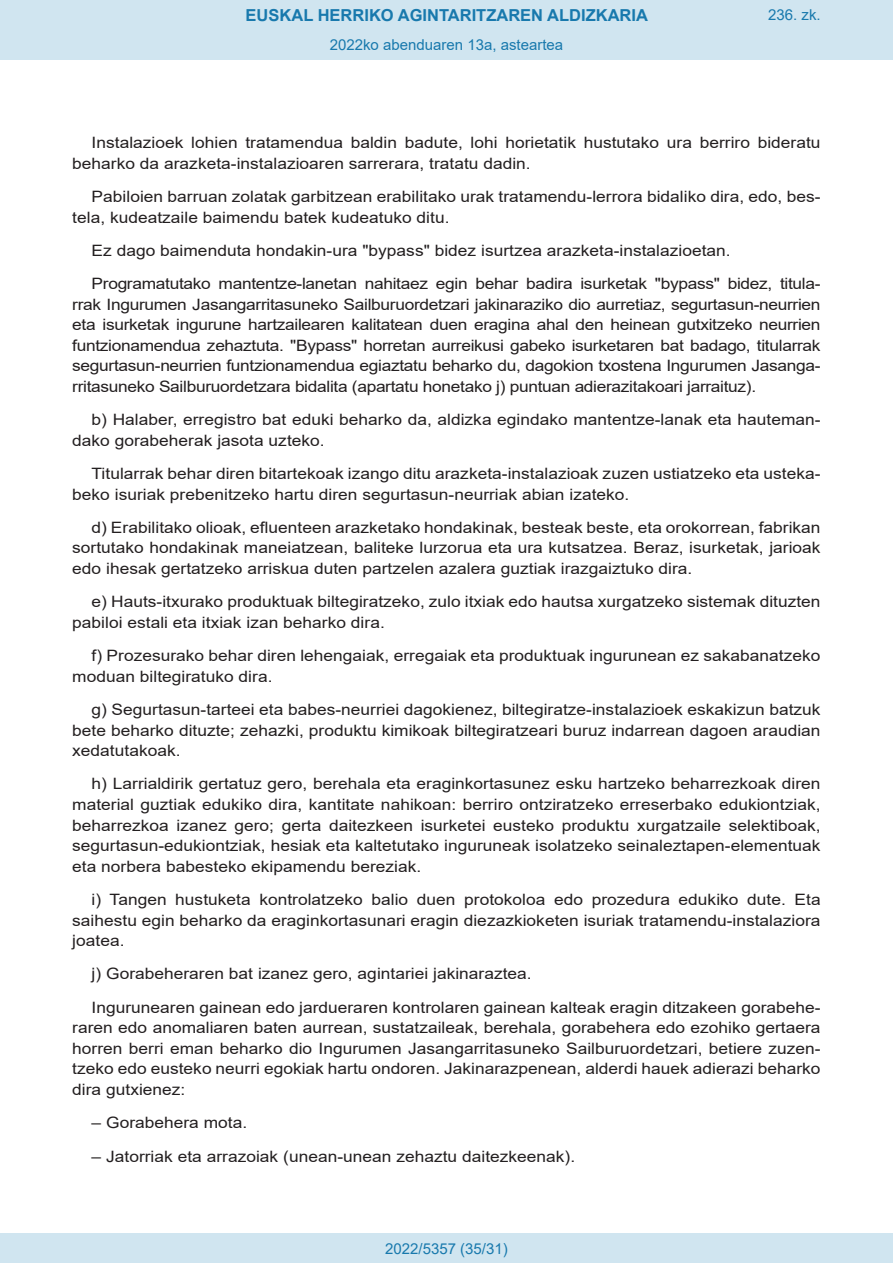
<style>
.page{position:relative;width:893px;height:1263px;background:#fff}
.page>*{position:absolute;margin:0;border:0;box-sizing:border-box;transform-origin:0 0}
.t1{font:700 16.5px "Arial";color:#1879ad}
.BOPVDetalle{font:15.6px/20.5px "Arial";color:#231f20;scale:1.11 1}
.Paginacion_Centro{font:15px "Arial";color:#1879ad}
</style>
<div class="page">
<div style="left:0;top:0;width:893px;height:60px;background:#d0e5f0"></div>
<div style="left:0;top:1233px;width:893px;height:30px;background:#d0e5f0"></div>
<p class="t1" style="left:246px;top:3px;width:404px">EUSKAL HERRIKO AGINTARITZAREN ALDIZKARIA</p>
<p class="Paginacion_Centro" style="left:330px;top:35px;width:235px">2022ko abenduaren 13a, asteartea</p>
<p class="Paginacion_Centro" style="left:768px;top:5px;width:54px">236. zk.</p>
<p class="BOPVDetalle" style="left:72px;top:132px;width:676px;text-indent:19px">Instalazioek lohien tratamendua baldin badute, lohi horietatik hustutako ura berriro bideratu beharko da arazketa-instalazioaren sarrerara, tratatu dadin.</p>
<p class="BOPVDetalle" style="left:72px;top:186px;width:676px;text-indent:19px">Pabiloien barruan zolatak garbitzean erabilitako urak tratamendu-lerrora bidaliko dira, edo, bes&shy;tela, kudeatzaile baimendu batek kudeatuko ditu.</p>
<p class="BOPVDetalle" style="left:92px;top:240px;width:577px">Ez dago baimenduta hondakin-ura "bypass" bidez isurtzea arazketa-instalazioetan.</p>
<p class="BOPVDetalle" style="left:72px;top:273px;width:676px;text-align:justify;text-indent:19px">Programatutako mantentze-lanetan nahitaez egin behar badira isurketak "bypass" bidez, titula&shy;rrak Ingurumen Jasangarritasuneko Sailburuordetzari jakinaraziko dio aurretiaz, segurtasun-neurrien eta isurketak ingurune hartzailearen kalitatean duen eragina ahal den heinean gutxitzeko neurrien funtzionamendua zehaztuta. "Bypass" horretan aurreikusi gabeko isurketaren bat badago, titularrak segurtasun-neurrien funtzionamendua egiaztatu beharko du, dagokion txostena Ingurumen Jasanga&shy;rritasuneko Sailburuordetzara bidalita (apartatu honetako j) puntuan adierazitakoari jarraituz).</p>
<p class="BOPVDetalle" style="left:72px;top:409px;width:676px;text-indent:19px">b) Halaber, erregistro bat eduki beharko da, aldizka egindako mantentze-lanak eta hauteman&shy;dako gorabeherak jasota uzteko.</p>
<p class="BOPVDetalle" style="left:72px;top:463px;width:676px;text-indent:19px">Titularrak behar diren bitartekoak izango ditu arazketa-instalazioak zuzen ustiatzeko eta usteka&shy;beko isuriak prebenitzeko hartu diren segurtasun-neurriak abian izateko.</p>
<p class="BOPVDetalle" style="left:72px;top:517px;width:676px;text-align:justify;text-indent:19px">d) Erabilitako olioak, efluenteen arazketako hondakinak, besteak beste, eta orokorrean, fabrikan sortutako hondakinak maneiatzean, baliteke lurzorua eta ura kutsatzea. Beraz, isurketak, jarioak edo ihesak gertatzeko arriskua duten partzelen azalera guztiak irazgaiztuko dira.</p>
<p class="BOPVDetalle" style="left:72px;top:591px;width:676px;text-indent:19px">e) Hauts-itxurako produktuak biltegiratzeko, zulo itxiak edo hautsa xurgatzeko sistemak dituzten pabiloi estali eta itxiak izan beharko dira.</p>
<p class="BOPVDetalle" style="left:72px;top:645px;width:676px;text-indent:19px">f) Prozesurako behar diren lehengaiak, erregaiak eta produktuak ingurunean ez sakabanatzeko moduan biltegiratuko dira.</p>
<p class="BOPVDetalle" style="left:72px;top:699px;width:676px;text-align:justify;text-indent:19px">g) Segurtasun-tarteei eta babes-neurriei dagokienez, biltegiratze-instalazioek eskakizun batzuk bete beharko dituzte; zehazki, produktu kimikoak biltegiratzeari buruz indarrean dagoen araudian xedatutakoak.</p>
<p class="BOPVDetalle" style="left:72px;top:774px;width:676px;text-align:justify;text-indent:19px">h) Larrialdirik gertatuz gero, berehala eta eraginkortasunez esku hartzeko beharrezkoak diren material guztiak edukiko dira, kantitate nahikoan: berriro ontziratzeko erreserbako edukiontziak, beharrezkoa izanez gero; gerta daitezkeen isurketei eusteko produktu xurgatzaile selektiboak, segurtasun-edukiontziak, hesiak eta kaltetutako inguruneak isolatzeko seinaleztapen-elementuak eta norbera babesteko ekipamendu bereziak.</p>
<p class="BOPVDetalle" style="left:72px;top:889px;width:676px;text-align:justify;text-indent:19px">i) Tangen hustuketa kontrolatzeko balio duen protokoloa edo prozedura edukiko dute. Eta saihestu egin beharko da eraginkortasunari eragin diezazkioketen isuriak tratamendu-instalaziora joatea.</p>
<p class="BOPVDetalle" style="left:92px;top:963px;width:398px">j) Gorabeheraren bat izanez gero, agintariei jakinaraztea.</p>
<p class="BOPVDetalle" style="left:72px;top:997px;width:676px;text-align:justify;text-indent:19px">Ingurunearen gainean edo jardueraren kontrolaren gainean kalteak eragin ditzakeen gorabehe&shy;raren edo anomaliaren baten aurrean, sustatzaileak, berehala, gorabehera edo ezohiko gertaera horren berri eman beharko dio Ingurumen Jasangarritasuneko Sailburuordetzari, betiere zuzen&shy;tzeko edo eusteko neurri egokiak hartu ondoren. Jakinarazpenean, alderdi hauek adierazi beharko dira gutxienez:</p>
<p class="BOPVDetalle" style="left:92px;top:1112px;width:142px">– Gorabehera mota.</p>
<p class="BOPVDetalle" style="left:92px;top:1146px;width:437px">– Jatorriak eta arrazoiak (unean-unean zehaztu daitezkeenak).</p>
<p class="Paginacion_Centro" style="left:385px;top:1238px;width:124px">2022/5357 (35/31)</p>
</div>
